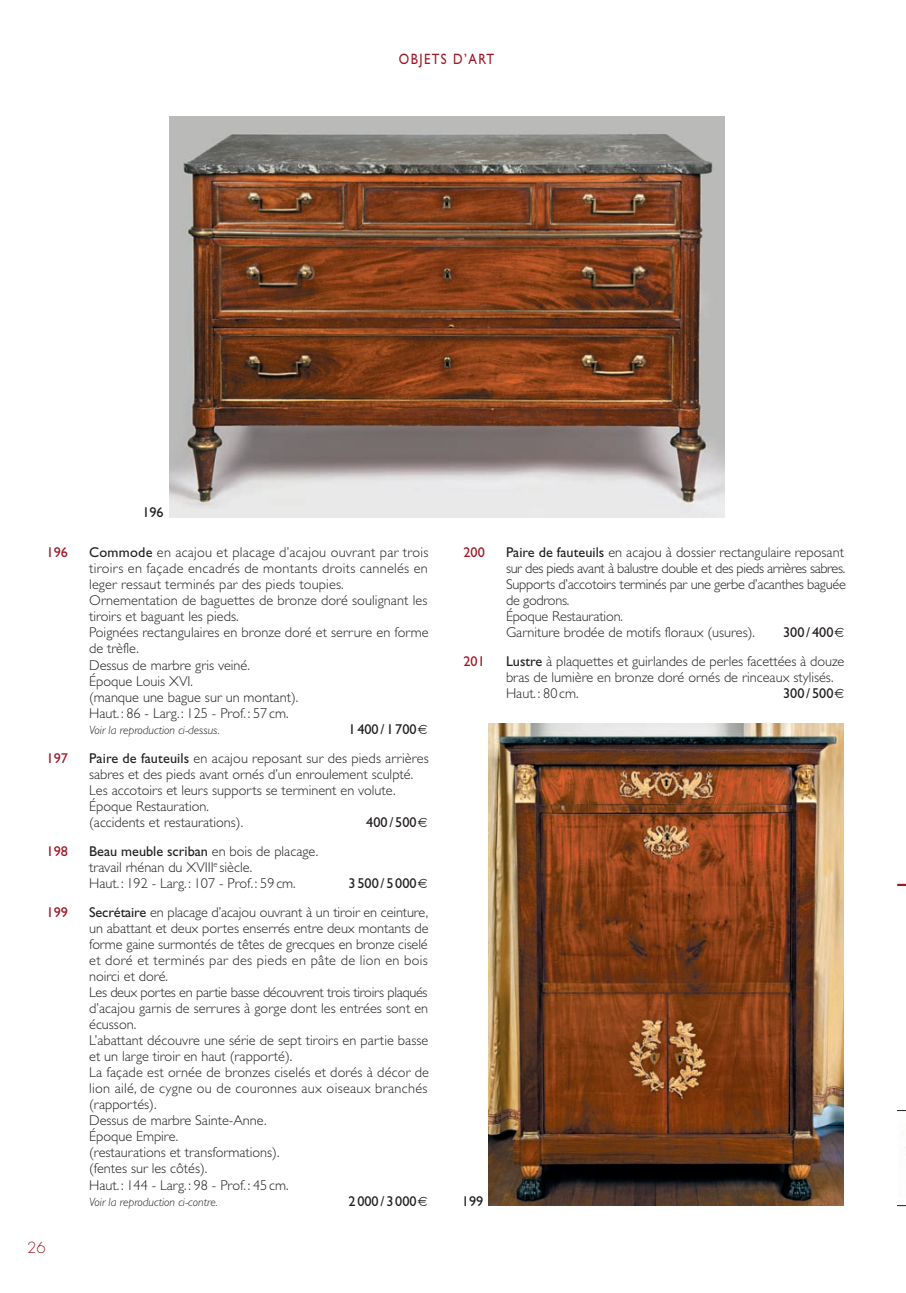
<style>
.page{position:relative;width:906px;height:1293px;background:#fff}
.page>*{position:absolute;margin:0;border:0;box-sizing:border-box;transform-origin:0 0}
.t1{font:15px "Gill Sans";letter-spacing:.11em;color:#9e1825;scale:.85 1}
.t2{font:300 15px "Futura";color:#9e1825}
.t3{font:300 14.25px/16px "Gill Sans";color:#231f20}
.t4{font:300 14.25px/16px "Gill Sans";letter-spacing:-.02em;color:#231f20}
.t5{font:14.25px "Gill Sans";color:#231f20}
.t6{font:14.25px "Gill Sans";color:#9e1825}
.t7{font:italic 300 12px "Gill Sans";color:#231f20}
.s1{font-weight:400}
</style>
<div class="page">
<img style="left:489px;top:724px;width:355px;height:481px">
<svg style="left:897px;top:1110px;width:9px;height:45px"></svg>
<svg style="left:897px;top:883px;width:9px;height:3px"></svg>
<img style="left:169px;top:117px;width:555px;height:400px">
<p class="t5" style="left:142px;top:507px;width:23px">196</p>
<p class="t1" style="left:399px;top:54px;width:113px">OBJETS D’ART</p>
<p class="t6" style="left:47px;top:547px;width:23px">196</p>
<p class="t3" style="left:89px;top:546px;width:341px"><span class="s1">Commode</span> en acajou et placage d’acajou ouvrant par trois tiroirs en façade encadrés de montants droits cannelés en leger ressaut terminés par des pieds toupies.<br>Ornementation de baguettes de bronze doré soulignant les tiroirs et baguant les pieds.<br>Poignées rectangulaires en bronze doré et serrure en forme de trèfle.<br>Dessus de marbre gris veiné.<br>Époque Louis XVI.<br>(manque une bague sur un montant).<br>Haut. : 86 - Larg. : 125 - Prof. : 57 cm.</p>
<p class="t7" style="left:89px;top:725px;width:132px">Voir la reproduction ci-dessus.</p>
<p class="t5" style="left:348px;top:724px;width:70px">1 400 / 1 700</p>
<p class="t6" style="left:47px;top:752px;width:23px">197</p>
<p class="t3" style="left:89px;top:751px;width:341px"><span class="s1">Paire de fauteuils</span> en acajou reposant sur des pieds arrières sabres et des pieds avant ornés d’un enroulement sculpté.<br>Les accotoirs et leurs supports se terminent en volute.<br>Époque Restauration.<br>(accidents et restaurations).</p>
<p class="t5" style="left:366px;top:817px;width:52px">400 / 500</p>
<p class="t6" style="left:47px;top:845px;width:23px">198</p>
<p class="t3" style="left:89px;top:844px;width:231px"><span class="s1">Beau meuble scriban</span> en bois de placage. travail rhénan du XVIII<sup>e</sup> siècle.<br>Haut. : 192 - Larg. : 107 - Prof. : 59 cm.</p>
<p class="t5" style="left:348px;top:878px;width:70px">3 500 / 5 000</p>
<p class="t6" style="left:47px;top:906px;width:23px">199</p>
<p class="t3" style="left:89px;top:905px;width:341px"><span class="s1">Secrétaire</span> en placage d’acajou ouvrant à un tiroir en ceinture, un abattant et deux portes enserrés entre deux montants de forme gaine surmontés de têtes de grecques en bronze ciselé et doré et terminés par des pieds en pâte de lion en bois noirci et doré.<br>Les deux portes en partie basse découvrent trois tiroirs plaqués d’acajou garnis de serrures à gorge dont les entrées sont en écusson.<br>L’abattant découvre une série de sept tiroirs en partie basse et un large tiroir en haut (rapporté).<br>La façade est ornée de bronzes ciselés et dorés à décor de lion ailé, de cygne ou de couronnes aux oiseaux branchés (rapportés).<br>Dessus de marbre Sainte-Anne.<br>Époque Empire.<br>(restaurations et transformations).<br>(fentes sur les côtés).<br>Haut. : 144 - Larg. : 98 - Prof. : 45 cm.</p>
<p class="t7" style="left:89px;top:1197px;width:130px">Voir la reproduction ci-contre.</p>
<p class="t5" style="left:348px;top:1195px;width:70px">2 000 / 3 000</p>
<p class="t2" style="left:27px;top:1240px;width:20px">26</p>
<p class="t6" style="left:463px;top:547px;width:23px">200</p>
<p class="t4" style="left:506px;top:546px;width:341px"><span class="s1">Paire de fauteuils</span> en acajou à dossier rectangulaire reposant sur des pieds avant à balustre double et des pieds arrières sabres.<br>Supports d’accotoirs terminés par une gerbe d’acanthes baguée de godrons.<br>Époque Restauration.<br>Garniture brodée de motifs floraux (usures).</p>
<p class="t5" style="left:783px;top:627px;width:52px">300 / 400</p>
<p class="t6" style="left:463px;top:656px;width:23px">201</p>
<p class="t3" style="left:506px;top:655px;width:340px"><span class="s1">Lustre</span> à plaquettes et guirlandes de perles facettées à douze bras de lumière en bronze doré ornés de rinceaux stylisés.<br>Haut. : 80 cm.</p>
<p class="t5" style="left:783px;top:688px;width:52px">300 / 500</p>
<p class="t5" style="left:462px;top:1196px;width:23px">199</p>
</div>
